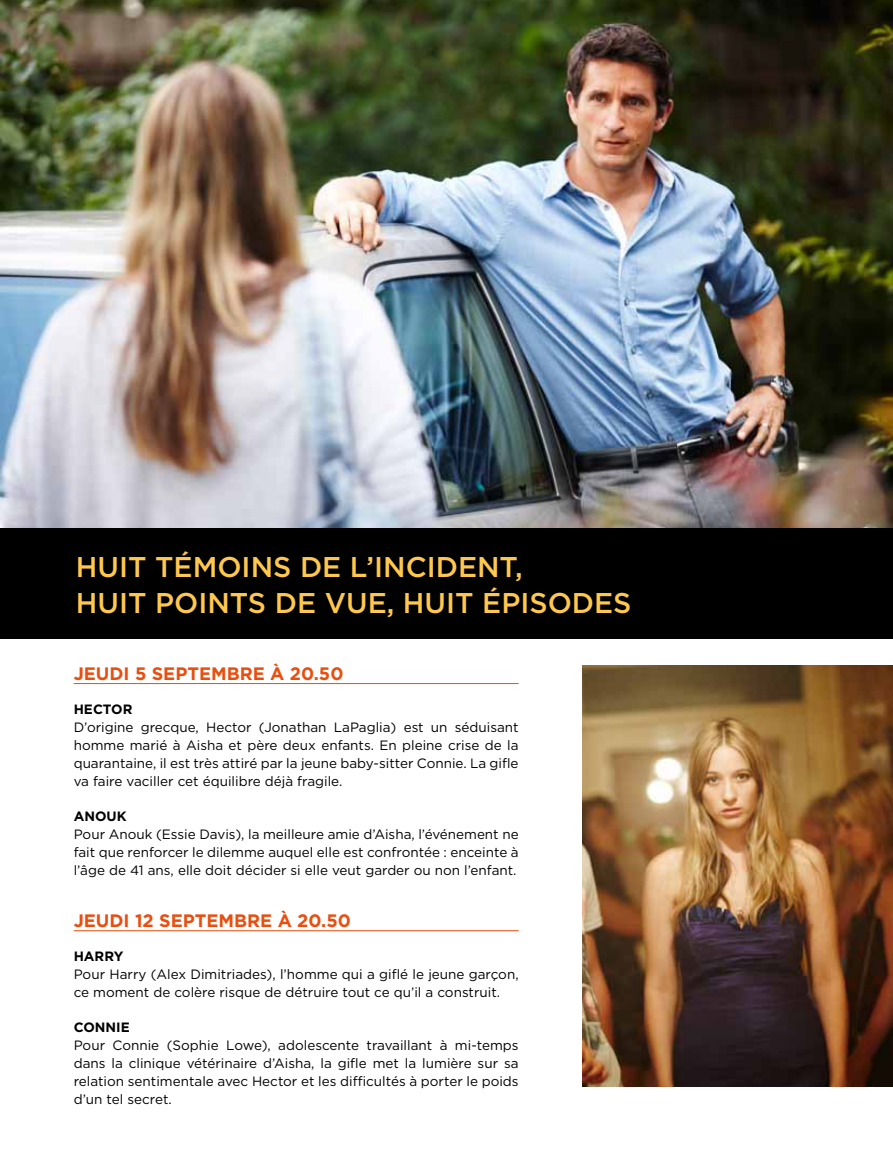
<style>
.page{position:relative;width:893px;height:1149px;background:#fff}
.page>*{position:absolute;margin:0;border:0;box-sizing:border-box;transform-origin:0 0}
.t1{font:500 28.5px "Gotham";color:#fdc84d}
.t2{font:700 18px "Gotham";color:#e94e0f}
.t3{font:13.5px/18px "Gotham";color:#000;text-align:justify}
.t4{font:700 13.5px "Gotham";color:#000}
</style>
<div class="page">
<img style="left:0;top:0;width:893px;height:528px">
<div style="left:0;top:528px;width:893px;height:110px;background:#000"></div>
<hr style="left:74px;top:683px;width:445px;height:1px;background:#e94e0f">
<hr style="left:74px;top:930px;width:445px;height:1px;background:#e94e0f">
<img style="left:582px;top:665px;width:311px;height:421px">
<h1 class="t1" style="left:76px;top:548px;width:161px">HUIT TéMOINS</h1>
<h1 class="t1" style="left:300px;top:548px;width:145px">DE L’INCIDEN</h1>
<h1 class="t1" style="left:500px;top:548px;width:25px">T,</h1>
<h1 class="t1" style="left:76px;top:584px;width:117px">HUIT POIN</h1>
<h1 class="t1" style="left:230px;top:584px;width:310px">TS DE VUE, HUIT éPISODES</h1>
<h2 class="t2" style="left:74px;top:661px;width:22px">JEUDI</h2>
<h2 class="t2" style="left:135px;top:661px;width:31px">5 SEPTEMBRE</h2>
<h2 class="t2" style="left:270px;top:661px;width:75px">À 20.50</h2>
<p class="t4" style="left:74px;top:700px;width:40px">HECTOR</p>
<p class="t3" style="left:74px;top:717px;width:446px">D’origine grecque, Hector (Jonathan LaPaglia) est un séduisant homme marié à Aisha et père deux enfants. En pleine crise de la quarantaine, il est très attiré par la jeune baby-sitter Connie. La gifle va faire vaciller cet équilibre déjà fragile.</p>
<p class="t4" style="left:74px;top:807px;width:54px">ANOUK</p>
<p class="t3" style="left:74px;top:824px;width:446px">Pour Anouk (Essie Davis), la meilleure amie d’Aisha, l’événement ne fait que renforcer le dilemme auquel elle est confrontée : enceinte à l’âge de 41 ans, elle doit décider si elle veut garder ou non l’enfant.</p>
<h2 class="t2" style="left:74px;top:908px;width:22px">JEUDI</h2>
<h2 class="t2" style="left:135px;top:908px;width:38px">12 SEPTEMBRE</h2>
<h2 class="t2" style="left:278px;top:908px;width:75px">À 20.50</h2>
<p class="t4" style="left:74px;top:947px;width:51px">HARRY</p>
<p class="t3" style="left:74px;top:964px;width:446px">Pour Harry (Alex Dimitriades), l’homme qui a giflé le jeune garçon, ce moment de colère risque de détruire tout ce qu’il a construit.</p>
<p class="t4" style="left:74px;top:1018px;width:50px">CONNIE</p>
<p class="t3" style="left:74px;top:1035px;width:446px">Pour Connie (Sophie Lowe), adolescente travaillant à mi-temps dans la clinique vétérinaire d’Aisha, la gifle met la lumière sur sa relation sentimentale avec Hector et les difficultés à porter le poids d’un tel secret.</p>
</div>
